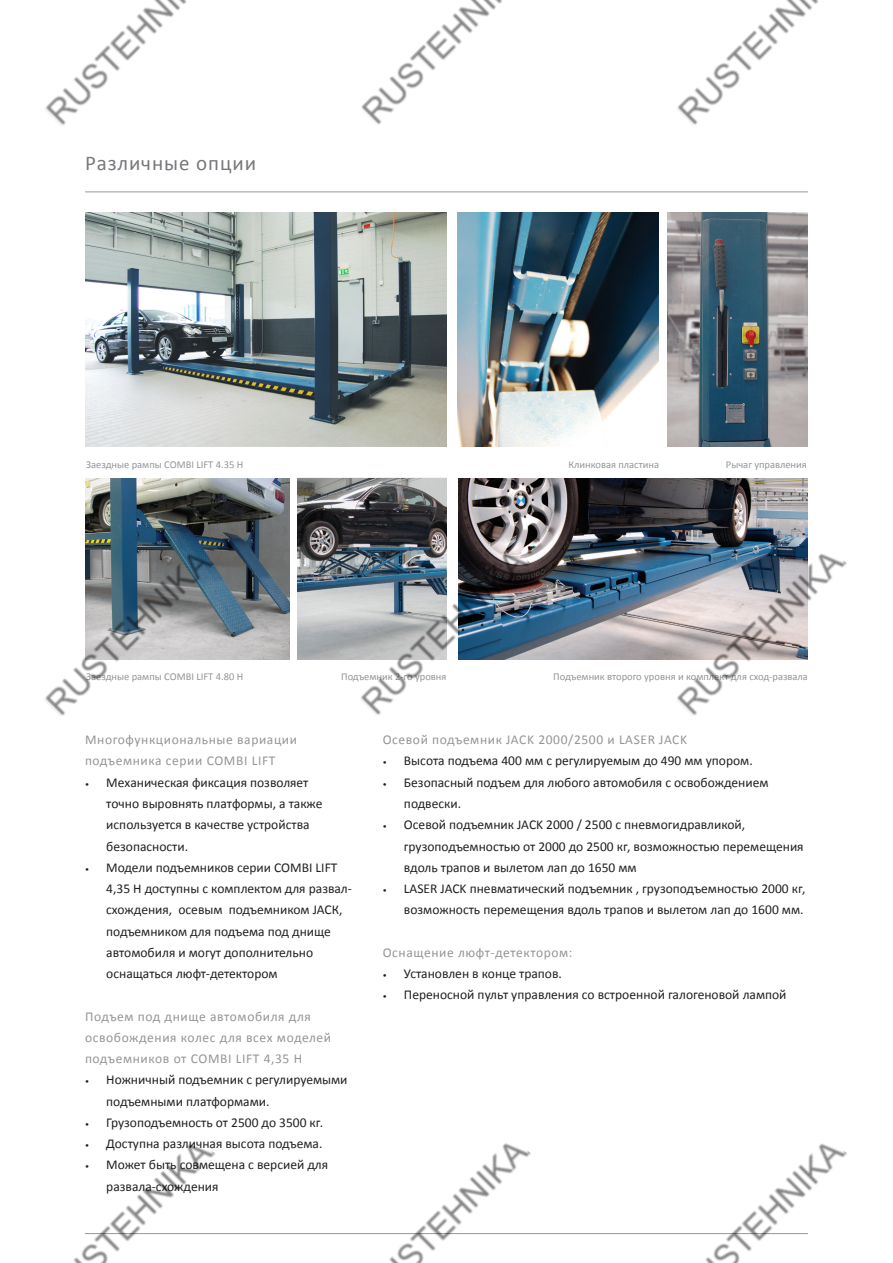
<style>
.page{position:relative;width:893px;height:1263px;background:#fff}
.page>*{position:absolute;margin:0;border:0;box-sizing:border-box;transform-origin:0 0}
.Headline{font:21px "Calibri";letter-spacing:.045em;color:#76787b}
.Auflistung_-_kleine{font:13.5px/21.3px "Calibri";color:#231f20}
.Subheadline{font:13.5px/21.3px "Calibri";letter-spacing:.045em;color:#939598}
.Bildunterschrift_-_r{font:10.5px "Calibri";color:#939598}
.Bildunterschrift_-_l{font:10.5px "Calibri";color:#939598}
.s1{font-family:"Frutiger LT";font-style:italic;font-size:7.5px}
</style>
<div class="page">
<hr style="left:85px;top:191px;width:723px;height:1px;background:#96989b">
<hr style="left:85px;top:1233px;width:723px;height:1px;background:#96989b">
<img style="left:85px;top:213px;width:361px;height:233px">
<img style="left:457px;top:213px;width:202px;height:233px">
<img style="left:668px;top:213px;width:140px;height:234px">
<img style="left:458px;top:478px;width:350px;height:181px">
<img style="left:298px;top:478px;width:148px;height:181px">
<img style="left:85px;top:478px;width:204px;height:181px">
<img style="left:45px;top:0;width:142px;height:126px">
<img style="left:361px;top:0;width:141px;height:125px">
<img style="left:677px;top:0;width:142px;height:125px">
<img style="left:45px;top:542px;width:174px;height:174px">
<img style="left:356px;top:542px;width:179px;height:173px">
<img style="left:672px;top:542px;width:175px;height:174px">
<img style="left:73px;top:1144px;width:147px;height:119px">
<img style="left:356px;top:1143px;width:179px;height:120px">
<img style="left:672px;top:1143px;width:175px;height:120px">
<p class="Headline" style="left:85px;top:150px;width:173px">Различные опции</p>
<p class="Bildunterschrift_-_l" style="left:86px;top:458px;width:159px">Заездные рампы COMBI LIFT 4.35 H</p>
<p class="Bildunterschrift_-_r" style="left:726px;top:458px;width:82px">Рычаг управления</p>
<p class="Bildunterschrift_-_r" style="left:568px;top:458px;width:92px">Клинковая пластина</p>
<p class="Bildunterschrift_-_l" style="left:86px;top:670px;width:159px">Заездные рампы COMBI LIFT 4.80 H</p>
<p class="Bildunterschrift_-_r" style="left:341px;top:670px;width:107px">Подъемник 2-го уровня</p>
<p class="Bildunterschrift_-_r" style="left:553px;top:670px;width:256px">Подъемник второго уровня и комплект для сход-развала</p>
<p class="Subheadline" style="left:85px;top:729px;width:214px">Многофункциональные вариации подъемника серии COMBI LIFT</p>
<p class="Auflistung_-_kleine" style="left:106px;top:772px;width:218px;text-indent:-21px"><span class="s1">•</span> Механическая фиксация позволяет точно выровнять платформы, а также используется в качестве устройства безопасности.</p>
<p class="Auflistung_-_kleine" style="left:106px;top:857px;width:247px;text-indent:-21px"><span class="s1">•</span> Модели подъемников серии COMBI LIFT 4,35 Н доступны с комплектом для развал&shy;схождения, осевым подъемником JACК, подъемником для подъема под днище автомобиля и могут дополнительно оснащаться люфт-детектором</p>
<p class="Subheadline" style="left:85px;top:1005px;width:248px">Подъем под днище автомобиля для освобождения колес для всех моделей подъемников от COMBI LIFT 4,35 H</p>
<p class="Auflistung_-_kleine" style="left:106px;top:1069px;width:243px;text-indent:-21px"><span class="s1">•</span> Ножничный подъемник с регулируемыми подъемными платформами.</p>
<p class="Auflistung_-_kleine" style="left:85px;top:1112px;width:240px"><span class="s1">•</span> Грузоподъемность от 2500 до 3500 кг.</p>
<p class="Auflistung_-_kleine" style="left:85px;top:1133px;width:239px"><span class="s1">•</span> Доступна различная высота подъема.</p>
<p class="Auflistung_-_kleine" style="left:106px;top:1154px;width:223px;text-indent:-21px"><span class="s1">•</span> Может быть совмещена с версией для развала-схождения</p>
<p class="Subheadline" style="left:383px;top:729px;width:306px">Осевой подъемник JACK 2000/2500 и LASER JACK</p>
<p class="Auflistung_-_kleine" style="left:383px;top:750px;width:372px"><span class="s1">•</span> Высота подъема 400 мм с регулируемым до 490 мм упором.</p>
<p class="Auflistung_-_kleine" style="left:404px;top:772px;width:366px;text-indent:-21px"><span class="s1">•</span> Безопасный подъем для любого автомобиля с освобождением подвески.</p>
<p class="Auflistung_-_kleine" style="left:404px;top:814px;width:401px;text-indent:-21px"><span class="s1">•</span> Осевой подъемник JACK 2000 / 2500 с пневмогидравликой, грузоподъемностью от 2000 до 2500 кг, возможностью перемещения вдоль трапов и вылетом лап до 1650 мм</p>
<p class="Auflistung_-_kleine" style="left:383px;top:878px;width:424px;text-align:right"><span class="s1">•</span> LASER JACK пневматический подъемник , грузоподъемностью 2000 кг, возможность перемещения вдоль трапов и вылетом лап до 1600 мм.</p>
<p class="Subheadline" style="left:383px;top:942px;width:191px">Оснащение люфт-детектором:</p>
<p class="Auflistung_-_kleine" style="left:383px;top:963px;width:181px"><span class="s1">•</span> Установлен в конце трапов.</p>
<p class="Auflistung_-_kleine" style="left:383px;top:984px;width:405px"><span class="s1">•</span> Переносной пульт управления со встроенной галогеновой лампой</p>
</div>
